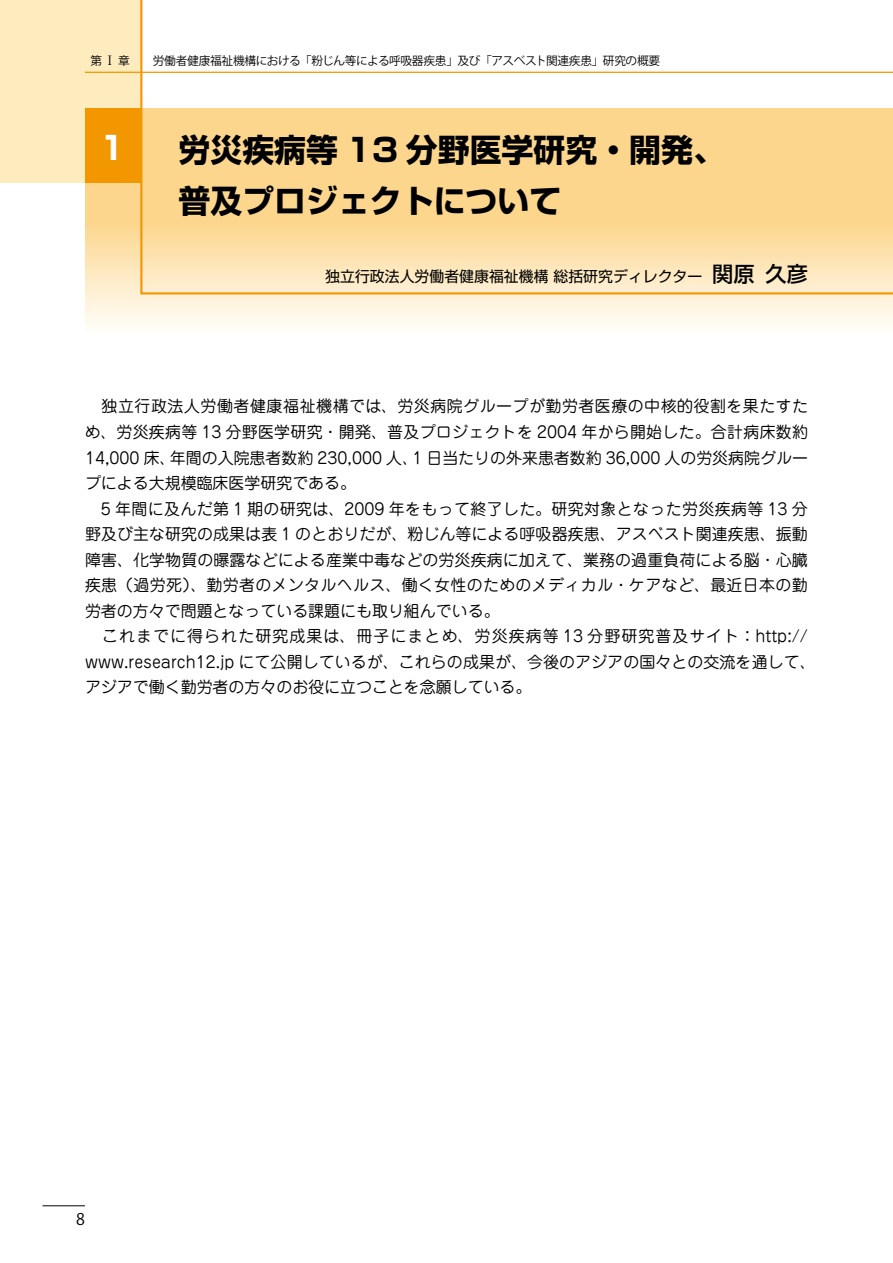
<style>
.page{position:relative;width:893px;height:1263px;background:#fff}
.page>*{position:absolute;margin:0;border:0;box-sizing:border-box;transform-origin:0 0}
.t1{font:700 31.95px/51px "Shin Go Pro";color:#000}
.t2{font:700 31.95px "Shin Go Pr 6 N";color:#fff}
.t3{font:15.9px/25.5px "Jun 201 Pro";letter-spacing:.01em;color:#000}
.t4{font:15.9px "Koz Go Pro";color:#000}
.t5{font:14.85px "Shin Go Pro";color:#000}
.t6{font:11.7px "Koz Go Pro";letter-spacing:-.03em;color:#000}
.s1{font-family:"Koz Min Pro";font-size:12.75px}
.s2{font-weight:500;font-size:21.3px}
</style>
<div class="page">
<hr style="left:43px;top:1205px;width:42px;height:1px;background:#000">
<svg style="left:85px;top:183px;width:808px;height:143px"></svg>
<div style="left:0;top:0;width:141px;height:183px;background:#feebbe"></div>
<svg style="left:139px;top:0;width:754px;height:296px"></svg>
<hr style="left:85px;top:72px;width:808px;height:1px;background:#f39700">
<div style="left:85px;top:108px;width:56px;height:75px;background:#f39700"></div>
<p class="t6" style="left:90px;top:53px;width:571px">第 <span class="s1">Ⅰ</span> 章　　労働者健康福祉機構における「粉じん等による呼吸器疾患」及び「アスベスト関連疾患」研究の概要</p>
<p class="t2" style="left:99px;top:122px;width:27px">1</p>
<p class="t1" style="left:179px;top:121px;width:548px">労災疾病等 13 分野医学研究・開発、普及プロジェクトについて</p>
<p class="t5" style="left:325px;top:264px;width:484px">独立行政法人労働者健康福祉機構 総括研究ディレクター <span class="s2">関原久彦</span></p>
<p class="t3" style="left:85px;top:392px;width:732px">　独立行政法人労働者健康福祉機構では、労災病院グループが勤労者医療の中核的役割を果たすため、労災疾病等 13 分野医学研究・開発、普及プロジェクトを 2004 年から開始した。合計病床数約14,000 床、年間の入院患者数約 230,000 人、1 日当たりの外来患者数約 36,000 人の労災病院グループによる大規模臨床医学研究である。<br>　5 年間に及んだ第 1 期の研究は、2009 年をもって終了した。研究対象となった労災疾病等 13 分野及び主な研究の成果は表 1 のとおりだが、粉じん等による呼吸器疾患、アスベスト関連疾患、振動障害、化学物質の曝露などによる産業中毒などの労災疾病に加えて、業務の過重負荷による脳・心臓疾患（過労死）、勤労者のメンタルヘルス、働く女性のためのメディカル・ケアなど、最近日本の勤労者の方々で問題となっている課題にも取り組んでいる。<br>　これまでに得られた研究成果は、冊子にまとめ、労災疾病等 13 分野研究普及サイト：http:// www.research12.jp にて公開しているが、これらの成果が、今後のアジアの国々との交流を通して、アジアで働く勤労者の方々のお役に立つことを念願している。</p>
<p class="t4" style="left:76px;top:1209px;width:10px">8</p>
</div>
